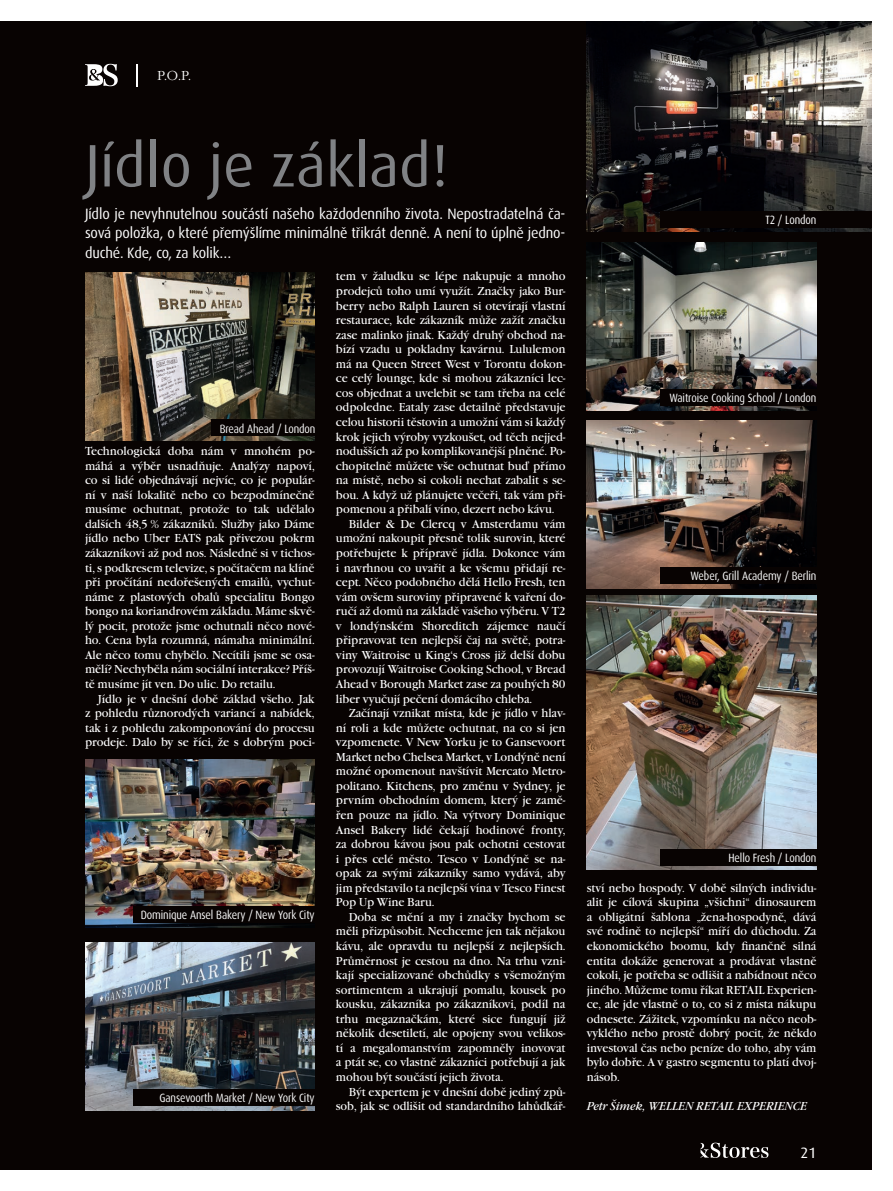
<style>
.page{position:relative;width:893px;height:1191px;background:#fff}
.page>*{position:absolute;margin:0;border:0;box-sizing:border-box;transform-origin:0 0}
.Titulek_-_Dax{font:60px "Dax Pro";color:#808285}
.Perex_-_Dax{font:15px/19.5px "Dax Pro";letter-spacing:-.01em;color:#fff;text-align:justify;scale:.95 1}
.Perex_-_Dax-2{font:15px "Dax Pro";letter-spacing:-.01em;color:#fff}
.t1{font:13.5px "Garamond Itc TOT Ligh";color:#fff}
.Základní_text{font:12px/14.5px "Garamond Itc TOT";letter-spacing:-.01em;color:#fff;text-align:justify;scale:.95 1}
.Základní_text-2{font:12px/14.5px "Garamond Itc TOT";letter-spacing:-.01em;color:#fff;text-align:right;scale:.94 1}
.Popiska{font:12px "Dax Pro";letter-spacing:-.01em;color:#fff;scale:.87 1}
.Základní_text-3{font:italic 12px "Garamond Itc TOT";letter-spacing:-.01em;color:#fff;scale:.95 1}
</style>
<div class="page">
<div style="left:0;top:21px;width:872px;height:1148px;background:#080302"></div>
<svg style="left:137px;top:64px;width:1px;height:22px"></svg>
<svg style="left:85px;top:64px;width:33px;height:22px"></svg>
<svg style="left:700px;top:1142px;width:68px;height:15px"></svg>
<img style="left:85px;top:273px;width:230px;height:168px">
<div style="left:212px;top:420px;width:108px;height:16px;background:#080302"></div>
<img style="left:85px;top:759px;width:230px;height:168px">
<img style="left:85px;top:942px;width:230px;height:168px">
<div style="left:134px;top:906px;width:185px;height:16px;background:#080302"></div>
<div style="left:134px;top:1089px;width:185px;height:16px;background:#080302"></div>
<img style="left:587px;top:21px;width:285px;height:211px">
<img style="left:587px;top:242px;width:229px;height:168px">
<img style="left:587px;top:420px;width:226px;height:168px">
<img style="left:587px;top:595px;width:229px;height:275px">
<div style="left:660px;top:211px;width:212px;height:16px;background:#080302"></div>
<div style="left:660px;top:389px;width:161px;height:17px;background:#080302"></div>
<div style="left:660px;top:567px;width:161px;height:16px;background:#080302"></div>
<div style="left:660px;top:849px;width:161px;height:16px;background:#080302"></div>
<p class="t1" style="left:157px;top:68px;width:35px">P.O.P.</p>
<p class="Titulek_-_Dax" style="left:85px;top:128px;width:364px">Jídlo je základ!</p>
<p class="Perex_-_Dax" style="left:85px;top:203px;width:507px">Jídlo je nevyhnutelnou součástí našeho každodenního života. Nepostradatelná ča&shy;sová položka, o které přemýšlíme minimálně třikrát denně. A není to úplně jedno&shy;duché. Kde, co, za kolik…</p>
<p class="Popiska" style="left:220px;top:421px;width:112px">Bread Ahead / London</p>
<p class="Základní_text" style="left:85px;top:444px;width:243px">Technologická doba nám v mnohém po&shy;máhá a výběr usnadňuje. Analýzy napoví, co si lidé objednávají nejvíc, co je populár&shy;ní v naší lokalitě nebo co bezpodmínečně musíme ochutnat, protože to tak udělalo dalších 48,5 % zákazníků. Služby jako Dáme jídlo nebo Uber EATS pak přivezou pokrm zákazníkovi až pod nos. Následně si v tichos&shy;ti, s podkresem televize, s počítačem na klíně při pročítání nedořešených emailů, vychut&shy;náme z plastových obalů specialitu Bongo bongo na koriandrovém základu. Máme skvě&shy;lý pocit, protože jsme ochutnali něco nové&shy;ho. Cena byla rozumná, námaha minimální.<br>Ale něco tomu chybělo. Necítili jsme se osa&shy;mělí? Nechyběla nám sociální interakce? Příš&shy;tě musíme jít ven. Do ulic. Do retailu.</p>
<p class="Základní_text" style="left:85px;top:691px;width:243px;text-indent:13px">Jídlo je v dnešní době základ všeho. Jak z pohledu různorodých variancí a nabídek, tak i z pohledu zakomponování do procesu prodeje. Dalo by se říci, že s dobrým poci-</p>
<p class="Popiska" style="left:141px;top:907px;width:201px">Dominique Ansel Bakery / New York City</p>
<p class="Popiska" style="left:159px;top:1090px;width:180px">Gansevoorth Market / New York City</p>
<p class="Základní_text" style="left:336px;top:269px;width:243px">tem v žaludku se lépe nakupuje a mnoho prodejců toho umí využít. Značky jako Bur&shy;berry nebo Ralph Lauren si otevírají vlastní restaurace, kde zákazník může zažít značku zase malinko jinak. Každý druhý obchod na&shy;bízí vzadu u pokladny kavárnu. Lululemon má na Queen Street West v Torontu dokon&shy;ce celý lounge, kde si mohou zákazníci lec&shy;cos objednat a uvelebit se tam třeba na celé odpoledne. Eataly zase detailně představuje celou historii těstovin a umožní vám si každý krok jejich výroby vyzkoušet, od těch nejjed&shy;nodušších až po komplikovanější plněné. Po&shy;chopitelně můžete vše ochutnat buď přímo na místě, nebo si cokoli nechat zabalit s se&shy;bou. A když už plánujete večeři, tak vám při&shy;pomenou a přibalí víno, dezert nebo kávu.</p>
<p class="Základní_text" style="left:336px;top:517px;width:243px;text-indent:13px">Bilder &amp; De Clercq v Amsterdamu vám umožní nakoupit přesně tolik surovin, které potřebujete k přípravě jídla. Dokonce vám i navrhnou co uvařit a ke všemu přidají re&shy;cept. Něco podobného dělá Hello Fresh, ten vám ovšem suroviny připravené k vaření do&shy;ručí až domů na základě vašeho výběru. V T2 v londýnském Shoreditch zájemce naučí připravovat ten nejlepší čaj na světě, potra&shy;viny Waitroise u King‘s Cross již delší dobu provozují Waitroise Cooking School, v Bread Ahead v Borough Market zase za pouhých 80 liber vyučují pečení domácího chleba.</p>
<p class="Základní_text" style="left:336px;top:706px;width:243px;text-indent:13px">Začínají vznikat místa, kde je jídlo v hlav&shy;ní roli a kde můžete ochutnat, na co si jen vzpomenete. V New Yorku je to Gansevoort Market nebo Chelsea Market, v Londýně není možné opomenout navštívit Mercato Metro&shy;politano. Kitchens, pro změnu v Sydney, je prvním obchodním domem, který je zamě&shy;řen pouze na jídlo. Na výtvory Dominique Ansel Bakery lidé čekají hodinové fronty, za dobrou kávou jsou pak ochotni cestovat i přes celé město. Tesco v Londýně se na&shy;opak za svými zákazníky samo vydává, aby jim představilo ta nejlepší vína v Tesco Finest Pop Up Wine Baru.</p>
<p class="Základní_text" style="left:336px;top:909px;width:243px;text-indent:13px">Doba se mění a my i značky bychom se měli přizpůsobit. Nechceme jen tak nějakou kávu, ale opravdu tu nejlepší z nejlepších.<br>Průměrnost je cestou na dno. Na trhu vzni&shy;kají specializované obchůdky s všemožným sortimentem a ukrajují pomalu, kousek po kousku, zákazníka po zákazníkovi, podíl na trhu megaznačkám, které sice fungují již několik desetiletí, ale opojeny svou velikos&shy;tí a megalomanstvím zapomněly inovovat a ptát se, co vlastně zákazníci potřebují a jak mohou být součástí jejich života.</p>
<p class="Základní_text-2" style="left:336px;top:1084px;width:246px">Být expertem je v dnešní době jediný způ&shy;sob, jak se odlišit od standardního lahůdkář-</p>
<p class="Popiska" style="left:765px;top:212px;width:60px">T2 / London</p>
<p class="Popiska" style="left:669px;top:390px;width:170px">Waitroise Cooking School / London</p>
<p class="Popiska" style="left:690px;top:568px;width:146px">Weber, Grill Academy / Berlin</p>
<p class="Popiska" style="left:728px;top:850px;width:103px">Hello Fresh / London</p>
<p class="Základní_text-2" style="left:587px;top:880px;width:246px;text-align:justify">ství nebo hospody. V době silných individu&shy;alit je cílová skupina „všichni“ dinosaurem a obligátní šablona „žena-hospodyně, dává své rodině to nejlepší“ míří do důchodu. Za ekonomického boomu, kdy finančně silná entita dokáže generovat a prodávat vlastně cokoli, je potřeba se odlišit a nabídnout něco jiného. Můžeme tomu říkat RETAIL Experien&shy;ce, ale jde vlastně o to, co si z místa nákupu odnesete. Zážitek, vzpomínku na něco neob&shy;vyklého nebo prostě dobrý pocit, že někdo investoval čas nebo peníze do toho, aby vám bylo dobře. A v gastro segmentu to platí dvoj&shy;násob.</p>
<p class="Základní_text-3" style="left:587px;top:1099px;width:233px">Petr Šimek, WELLEN RETAIL EXPERIENCE</p>
<p class="Perex_-_Dax-2" style="left:801px;top:1142px;width:17px">21</p>
</div>
